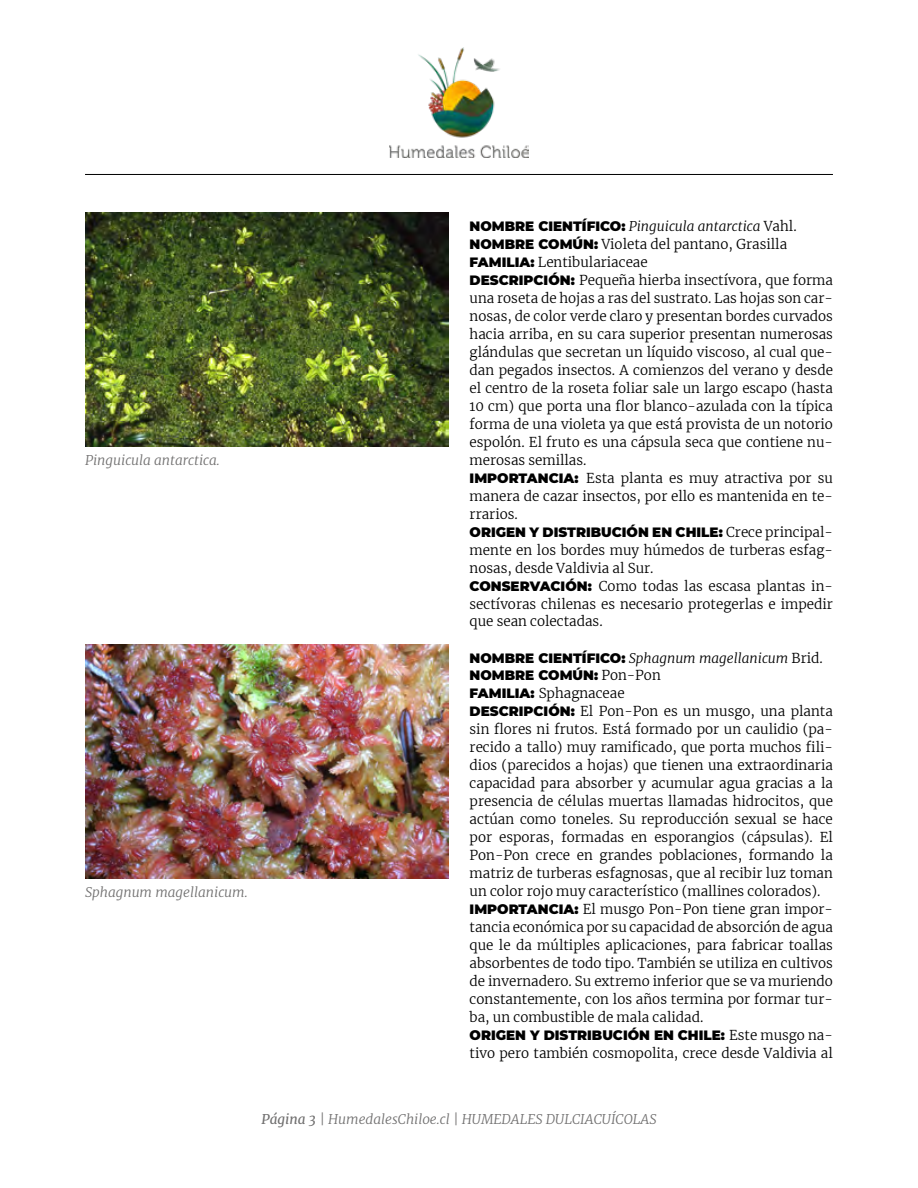
<style>
.page{position:relative;width:918px;height:1188px;background:#fff}
.page>*{position:absolute;margin:0;border:0;box-sizing:border-box;transform-origin:0 0}
.t1{font:300 13.5px/18px "Merriweather";color:#000}
.t2{font:900 13.5px "Montserrat";color:#000}
.t3{font:italic 300 13.5px "Merriweather";color:#706f6f}
.t4{font:italic 300 13.5px "Merriweather";color:#000}
.s1{font-family:"Montserrat";font-weight:900}
.s2{font-style:italic}
.s3{font-family:"Merriweather";font-weight:300}
.s4{font-family:"Montserrat";font-weight:900;font-style:normal}
.s5{font-style:normal}
.s6{font-weight:400}
</style>
<div class="page">
<img style="left:389px;top:48px;width:140px;height:109px">
<hr style="left:85px;top:174px;width:748px;height:1px;background:#000">
<img style="left:85px;top:645px;width:363px;height:234px">
<img style="left:85px;top:213px;width:363px;height:234px">
<p class="t3" style="left:85px;top:450px;width:136px">Pinguicula antarctica.</p>
<p class="t3" style="left:85px;top:882px;width:164px">Sphagnum magellanicum.</p>
<p class="t1" style="left:470px;top:216px;width:365px"><span class="s1">NOMBRE CIENTÍFICO:</span> <span class="s2">Pinguicula antarctica</span> Vahl.<br><span class="s1">NOMBRE COMÚN:</span> Violeta del pantano, Grasilla <span class="s1">FAMILIA:</span> Lentibulariaceae<br><span class="s1">DESCRIPCIÓN:</span> Pequeña hierba insectívora, que forma una roseta de hojas a ras del sustrato. Las hojas son car&shy;nosas, de color verde claro y presentan bordes curvados hacia arriba, en su cara superior presentan numerosas glándulas que secretan un líquido viscoso, al cual que&shy;dan pegados insectos. A comienzos del verano y desde el centro de la roseta foliar sale un largo escapo (hasta 10 cm) que porta una flor blanco-azulada con la típica forma de una violeta ya que está provista de un notorio espolón. El fruto es una cápsula seca que contiene nu&shy;merosas semillas.<br><span class="s1">IMPORTANCIA:</span> Esta planta es muy atractiva por su manera de cazar insectos, por ello es mantenida en te&shy;rrarios.</p>
<p class="t2" style="left:470px;top:522px;width:365px">ORIGEN Y DISTRIBUCIÓN EN CHILE: <span class="s3">Crece principal-</span></p>
<p class="t1" style="left:470px;top:540px;width:365px">mente en los bordes muy húmedos de turberas esfag&shy;nosas, desde Valdivia al Sur.<br><span class="s1">CONSERVACIÓN:</span> Como todas las escasa plantas in&shy;sectívoras chilenas es necesario protegerlas e impedir que sean colectadas.</p>
<p class="t4" style="left:470px;top:648px;width:355px"><span class="s4">NOMBRE CIENTÍFICO:</span> Sphagnum magellanicum <span class="s5">Brid.</span></p>
<p class="t2" style="left:470px;top:666px;width:193px">NOMBRE COMÚN: <span class="s3">Pon-Pon</span></p>
<p class="t1" style="left:470px;top:684px;width:365px"><span class="s1">FAMILIA:</span> Sphagnaceae<br><span class="s1">DESCRIPCIÓN:</span> El Pon-Pon es un musgo, una planta sin flores ni frutos. Está formado por un caulidio (pa&shy;recido a tallo) muy ramificado, que porta muchos fili&shy;dios (parecidos a hojas) que tienen una extraordinaria capacidad para absorber y acumular agua gracias a la presencia de células muertas llamadas hidrocitos, que actúan como toneles. Su reproducción sexual se hace por esporas, formadas en esporangios (cápsulas). El Pon-Pon crece en grandes poblaciones, formando la matriz de turberas esfagnosas, que al recibir luz toman un color rojo muy característico (mallines colorados).<br><span class="s1">IMPORTANCIA:</span> El musgo Pon-Pon tiene gran impor&shy;tancia económica por su capacidad de absorción de agua que le da múltiples aplicaciones, para fabricar toallas absorbentes de todo tipo. También se utiliza en cultivos de invernadero. Su extremo inferior que se va muriendo constantemente, con los años termina por formar tur&shy;ba, un combustible de mala calidad.</p>
<p class="t2" style="left:470px;top:1025px;width:365px">ORIGEN Y DISTRIBUCIÓN EN CHILE: <span class="s3">Este musgo na-</span></p>
<p class="t1" style="left:470px;top:1044px;width:365px">tivo pero también cosmopolita, crece desde Valdivia al</p>
<p class="t3" style="left:261px;top:1110px;width:397px"><span class="s6">Página 3</span> | HumedalesChiloe.cl | HUMEDALES DULCIACUÍCOLAS</p>
</div>
